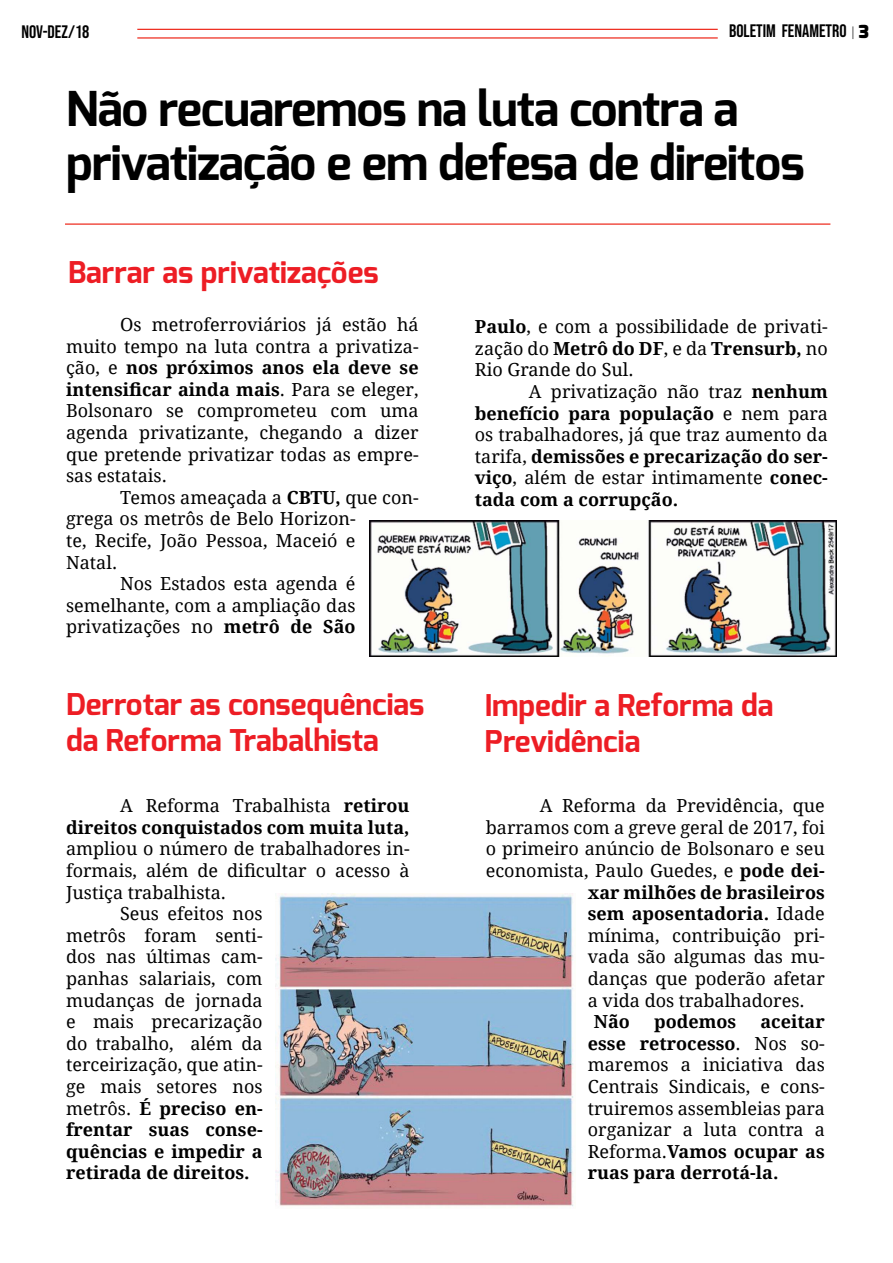
<style>
.page{position:relative;width:893px;height:1263px;background:#fff}
.page>*{position:absolute;margin:0;border:0;box-sizing:border-box;transform-origin:0 0}
.t1{font:700 48px/54px "Exo";letter-spacing:-.02em;color:#000}
.t2{font:700 30px/36px "Exo";color:#ed1d24}
.t3{font:18px/21.6px "Droid Serif";color:#000;text-align:justify}
.t4{font:700 18px/21.6px "Droid Serif";color:#000;text-align:right}
.t5{font:18px "Bebas Neue";color:#000}
.s1{font-family:"Exo";font-weight:200;font-size:15px}
.s2{font-family:"Exo";font-weight:900}
.s3{font-weight:700}
.s4{font-weight:400}
</style>
<div class="page">
<hr style="left:137px;top:37px;width:581px;height:2px;background:#ee3124">
<hr style="left:137px;top:29px;width:581px;height:1px;background:#ee3124">
<hr style="left:65px;top:223px;width:765px;height:2px;background:#ee3124">
<img style="left:369px;top:521px;width:468px;height:136px">
<img style="left:275px;top:894px;width:299px;height:313px">
<p class="t5" style="left:21px;top:22px;width:70px">NOV-DEZ/18</p>
<p class="t5" style="left:729px;top:21px;width:142px">BOLETIM FENAMETRO <span class="s1">|</span> <span class="s2">3</span></p>
<h1 class="t1" style="left:66px;top:82px;width:740px">Não recuaremos na luta contra a privatização e em defesa de direitos</h1>
<h2 class="t2" style="left:68px;top:255px;width:312px">Barrar as privatizações</h2>
<p class="t3" style="left:66px;top:313px;width:354px;text-indent:54px">Os metroferroviários já estão há muito tempo na luta contra a privatiza&shy;ção, e <span class="s3">nos próximos anos ela deve se intensificar ainda mais</span>. Para se eleger, Bolsonaro se comprometeu com uma agenda privatizante, chegando a dizer que pretende privatizar todas as empre&shy;sas estatais.</p>
<p class="t3" style="left:120px;top:486px;width:300px">Temos ameaçada a <span class="s3">CBTU,</span> que con-</p>
<p class="t3" style="left:66px;top:508px;width:291px">grega os metrôs de Belo Horizon-</p>
<p class="t3" style="left:66px;top:529px;width:291px">te, Recife, João Pessoa, Maceió e</p>
<p class="t3" style="left:66px;top:551px;width:53px">Natal.</p>
<p class="t3" style="left:120px;top:572px;width:237px">Nos Estados esta agenda é</p>
<p class="t3" style="left:66px;top:594px;width:291px">semelhante, com a ampliação das</p>
<p class="t3" style="left:66px;top:616px;width:291px">privatizações no <span class="s3">metrô de São</span></p>
<h2 class="t2" style="left:66px;top:686px;width:360px">Derrotar as consequências da Reforma Trabalhista</h2>
<p class="t4" style="left:66px;top:794px;width:345px"><span class="s4">A Reforma Trabalhista</span> retirou direitos conquistados com muita luta,</p>
<p class="t3" style="left:66px;top:838px;width:345px">ampliou o número de trabalhadores in-</p>
<p class="t3" style="left:66px;top:859px;width:345px">formais, além de dificultar o acesso à</p>
<p class="t3" style="left:66px;top:881px;width:162px">Justiça trabalhista.</p>
<p class="t3" style="left:120px;top:902px;width:144px">Seus efeitos nos</p>
<p class="t3" style="left:66px;top:924px;width:198px">metrôs foram senti-</p>
<p class="t3" style="left:66px;top:946px;width:198px">dos nas últimas cam-</p>
<p class="t3" style="left:66px;top:967px;width:198px">panhas salariais, com</p>
<p class="t3" style="left:66px;top:989px;width:198px">mudanças de jornada</p>
<p class="t3" style="left:66px;top:1010px;width:198px">e mais precarização</p>
<p class="t3" style="left:66px;top:1032px;width:198px">do trabalho, além da</p>
<p class="t3" style="left:66px;top:1054px;width:198px">terceirização, que atin-</p>
<p class="t3" style="left:66px;top:1075px;width:198px">ge mais setores nos</p>
<p class="t4" style="left:66px;top:1097px;width:198px"><span class="s4">metrôs.</span> É preciso en-</p>
<p class="t4" style="left:66px;top:1118px;width:198px">frentar suas conse-</p>
<p class="t4" style="left:66px;top:1140px;width:198px">quências e impedir a</p>
<p class="t4" style="left:66px;top:1161px;width:185px">retirada de direitos.</p>
<p class="t3" style="left:475px;top:315px;width:354px"><span class="s3">Paulo</span>, e com a possibilidade de privati&shy;zação do <span class="s3">Metrô do DF</span>, e da <span class="s3">Trensurb,</span> no Rio Grande do Sul.</p>
<p class="t3" style="left:475px;top:380px;width:354px;text-indent:54px">A privatização não traz <span class="s3">nenhum benefício para população</span> e nem para os trabalhadores, já que traz aumento da tarifa, <span class="s3">demissões e precarização do ser&shy;viço</span>, além de estar intimamente <span class="s3">conec&shy;tada com a corrupção.</span></p>
<h2 class="t2" style="left:485px;top:687px;width:290px">Impedir a Reforma da<br>Previdência</h2>
<p class="t3" style="left:540px;top:794px;width:287px">A Reforma da Previdência, que</p>
<p class="t3" style="left:486px;top:816px;width:341px">barramos com a greve geral de 2017, foi</p>
<p class="t3" style="left:486px;top:838px;width:341px">o primeiro anúncio de Bolsonaro e seu</p>
<p class="t3" style="left:486px;top:859px;width:340px">economista, Paulo Guedes, e <span class="s3">pode dei-</span></p>
<p class="t4" style="left:588px;top:881px;width:239px">xar milhões de brasileiros</p>
<p class="t4" style="left:588px;top:902px;width:238px">sem aposentadoria. <span class="s4">Idade</span></p>
<p class="t3" style="left:588px;top:924px;width:238px">mínima, contribuição pri-</p>
<p class="t3" style="left:588px;top:946px;width:238px">vada são algumas das mu-</p>
<p class="t3" style="left:588px;top:967px;width:238px">danças que poderão afetar</p>
<p class="t3" style="left:588px;top:989px;width:218px">a vida dos trabalhadores.</p>
<p class="t4" style="left:594px;top:1010px;width:38px">Não</p>
<p class="t4" style="left:654px;top:1010px;width:84px">podemos</p>
<p class="t3" style="left:588px;top:1010px;width:239px;text-indent:173px"><span class="s3">aceitar esse retrocesso</span>. Nos so&shy;maremos a iniciativa das Centrais Sindicais, e cons&shy;truiremos assembleias para organizar a luta contra a Reforma.<span class="s3">Vamos ocupar as ruas para derrotá-la.</span></p>
</div>
